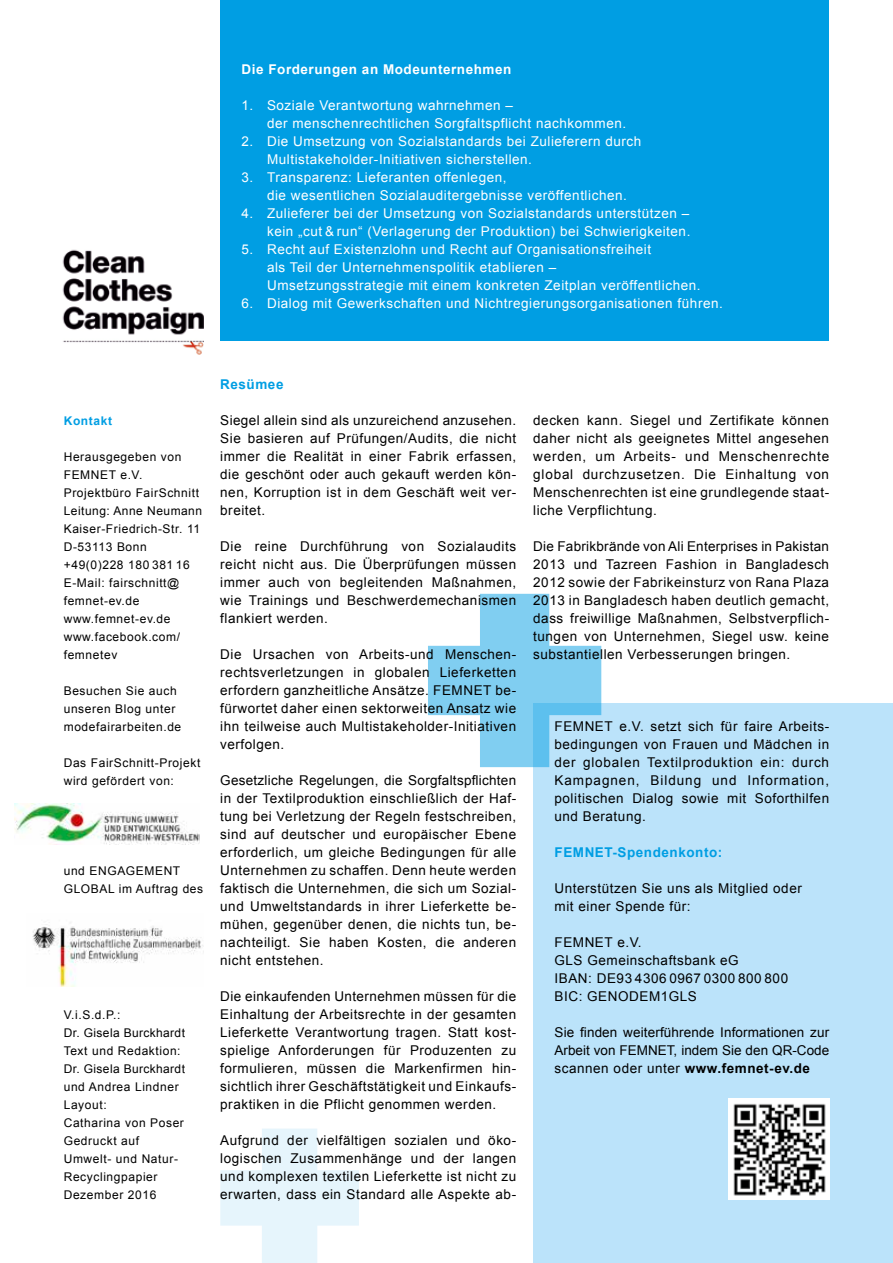
<style>
.page{position:relative;width:893px;height:1263px;background:#fff}
.page>*{position:absolute;margin:0;border:0;box-sizing:border-box;transform-origin:0 0}
.t1{font:13.5px/18px "Arial";letter-spacing:.04em;color:#000;text-align:justify}
.t2{font:13.5px/18px "Arial";letter-spacing:.04em;color:#fff}
.t3{font:700 13.5px "Arial";letter-spacing:.04em;color:#fff}
.t4{font:700 13.5px "Arial";letter-spacing:.04em;color:#009ee3}
.t5{font:12px/18px "Arial";letter-spacing:.05em;color:#000}
.t6{font:700 12px "Arial";letter-spacing:.05em;color:#009ee3}
.s1{font-weight:700}
</style>
<div class="page">
<svg style="left:220px;top:1128px;width:139px;height:135px"></svg>
<div style="left:533px;top:703px;width:360px;height:560px;background:#bbe3fa"></div>
<img style="left:729px;top:1099px;width:100px;height:100px">
<img style="left:32px;top:922px;width:171px;height:64px">
<svg style="left:428px;top:594px;width:173px;height:173px"></svg>
<img style="left:14px;top:803px;width:185px;height:41px">
<div style="left:220px;top:0;width:609px;height:340px;background:#009ee3"></div>
<img style="left:62px;top:249px;width:141px;height:106px">
<p class="t3" style="left:242px;top:60px;width:271px">Die Forderungen an Modeunternehmen</p>
<p class="t2" style="left:267px;top:96px;width:361px;text-indent:-26px">1. Soziale Verantwortung wahrnehmen –<br>der menschenrechtlichen Sorgfaltspflicht nachkommen.</p>
<p class="t2" style="left:267px;top:132px;width:376px;text-indent:-26px">2. Die Umsetzung von Sozialstandards bei Zulieferern durch<br>Multistakeholder-Initiativen sicherstellen.</p>
<p class="t2" style="left:267px;top:168px;width:361px;text-indent:-26px">3. Transparenz: Lieferanten offenlegen,<br>die wesentlichen Sozialauditergebnisse veröffentlichen.</p>
<p class="t2" style="left:242px;top:204px;width:450px;text-align:right">4. Zulieferer bei der Umsetzung von Sozialstandards unterstützen – kein „cut &amp; run“ (Verlagerung der Produktion) bei Schwierigkeiten.</p>
<p class="t2" style="left:267px;top:240px;width:435px;text-indent:-26px">5. Recht auf Existenzlohn und Recht auf Organisationsfreiheit<br>als Teil der Unternehmenspolitik etablieren –<br>Umsetzungsstrategie mit einem konkreten Zeitplan veröffentlichen.</p>
<p class="t2" style="left:242px;top:294px;width:483px">6. Dialog mit Gewerkschaften und Nichtregierungsorganisationen führen.</p>
<p class="t6" style="left:64px;top:413px;width:50px">Kontakt</p>
<p class="t5" style="left:64px;top:448px;width:140px">Herausgegeben von<br>FEMNET e.V.<br>Projektbüro FairSchnitt<br>Leitung: Anne Neumann<br>Kaiser-Friedrich-Str. 11<br>D-53113 Bonn +49(0)228 180 381 16<br>E-Mail: fairschnitt@ femnet-ev.de www.femnet-ev.de www.facebook.com/ femnetev</p>
<p class="t5" style="left:64px;top:682px;width:119px">Besuchen Sie auch unseren Blog unter modefairarbeiten.de</p>
<p class="t5" style="left:64px;top:754px;width:138px">Das FairSchnitt-Projekt wird gefördert von:</p>
<p class="t5" style="left:64px;top:862px;width:141px">und ENGAGEMENT<br>GLOBAL im Auftrag des</p>
<p class="t5" style="left:64px;top:1006px;width:123px">V.i.S.d.P.:<br>Dr. Gisela Burckhardt<br>Text und Redaktion:<br>Dr. Gisela Burckhardt und Andrea Lindner<br>Layout:<br>Catharina von Poser<br>Gedruckt auf<br>Umwelt- und Natur-<br>Recyclingpapier<br>Dezember 2016</p>
<p class="t4" style="left:220px;top:375px;width:65px">Resümee</p>
<p class="t1" style="left:220px;top:412px;width:297px">Siegel allein sind als unzureichend anzusehen.<br>Sie basieren auf Prüfungen/Audits, die nicht immer die Realität in einer Fabrik erfassen, die geschönt oder auch gekauft werden kön&shy;nen, Korruption ist in dem Geschäft weit ver&shy;breitet.</p>
<p class="t1" style="left:220px;top:537px;width:297px">Die reine Durchführung von Sozialaudits reicht nicht aus. Die Überprüfungen müssen immer auch von begleitenden Maßnahmen, wie Trainings und Beschwerdemechanismen flankiert werden.</p>
<p class="t1" style="left:220px;top:645px;width:297px">Die Ursachen von Arbeits-und Menschen&shy;rechtsverletzungen in globalen Lieferketten erfordern ganzheitliche Ansätze. FEMNET be&shy;fürwortet daher einen sektorweiten Ansatz wie ihn teilweise auch Multistakeholder-Initiativen verfolgen.</p>
<p class="t1" style="left:220px;top:771px;width:297px">Gesetzliche Regelungen, die Sorgfaltspflichten in der Textilproduktion einschließlich der Haf&shy;tung bei Verletzung der Regeln festschreiben, sind auf deutscher und europäischer Ebene erforderlich, um gleiche Bedingungen für alle Unternehmen zu schaffen. Denn heute werden faktisch die Unternehmen, die sich um Sozial&shy;und Umweltstandards in ihrer Lieferkette be&shy;mühen, gegenüber denen, die nichts tun, be&shy;nachteiligt. Sie haben Kosten, die anderen nicht entstehen.</p>
<p class="t1" style="left:220px;top:987px;width:297px">Die einkaufenden Unternehmen müssen für die Einhaltung der Arbeitsrechte in der gesamten Lieferkette Verantwortung tragen. Statt kost&shy;spielige Anforderungen für Produzenten zu formulieren, müssen die Markenfirmen hin&shy;sichtlich ihrer Geschäftstätigkeit und Einkaufs&shy;praktiken in die Pflicht genommen werden.</p>
<p class="t1" style="left:220px;top:1131px;width:297px">Aufgrund der vielfältigen sozialen und öko&shy;logischen Zusammenhänge und der langen und komplexen textilen Lieferkette ist nicht zu erwarten, dass ein Standard alle Aspekte ab-</p>
<p class="t1" style="left:533px;top:412px;width:297px">decken kann. Siegel und Zertifikate können daher nicht als geeignetes Mittel angesehen werden, um Arbeits- und Menschenrechte global durchzusetzen. Die Einhaltung von Menschenrechten ist eine grundlegende staat&shy;liche Verpflichtung.</p>
<p class="t1" style="left:533px;top:538px;width:297px">Die Fabrikbrände von Ali Enterprises in Pakistan 2013 und Tazreen Fashion in Bangladesch 2012 sowie der Fabrikeinsturz von Rana Plaza 2013 in Bangladesch haben deutlich gemacht, dass freiwillige Maßnahmen, Selbstverpflich&shy;tungen von Unternehmen, Siegel usw. keine substantiellen Verbesserungen bringen.</p>
<p class="t1" style="left:555px;top:718px;width:276px">FEMNET e.V. setzt sich für faire Arbeits&shy;bedingungen von Frauen und Mädchen in der globalen Textilproduktion ein: durch Kampagnen, Bildung und Information, politischen Dialog sowie mit Soforthilfen und Beratung.</p>
<p class="t4" style="left:555px;top:843px;width:169px">FEMNET-Spendenkonto:</p>
<p class="t1" style="left:555px;top:879px;width:249px">Unterstützen Sie uns als Mitglied oder mit einer Spende für:</p>
<p class="t1" style="left:555px;top:933px;width:235px;text-align:left">FEMNET e.V.<br>GLS Gemeinschaftsbank eG<br>IBAN: DE93 4306 0967 0300 800 800<br>BIC: GENODEM1GLS</p>
<p class="t1" style="left:555px;top:1023px;width:276px">Sie finden weiterführende Informationen zur Arbeit von FEMNET, indem Sie den QR-Code scannen oder unter <span class="s1">www.femnet-ev.de</span></p>
</div>
